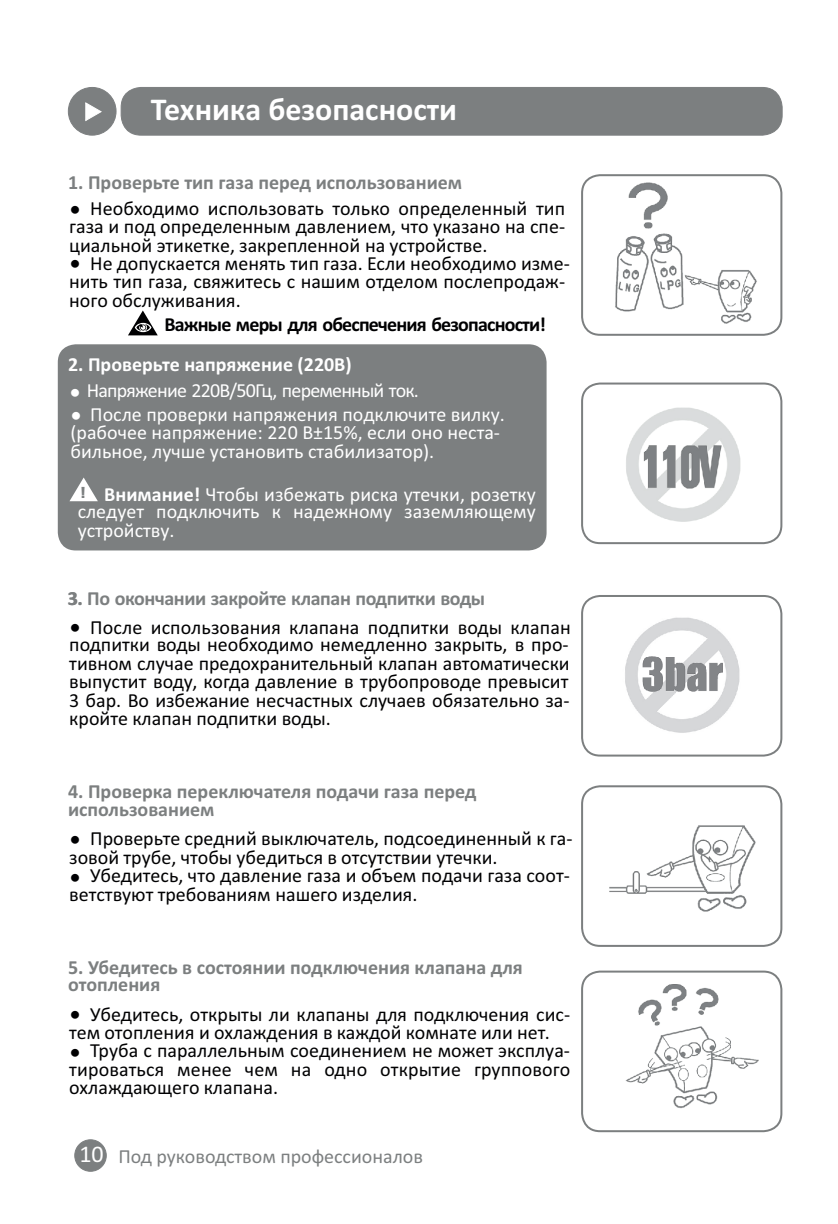
<style>
.page{position:relative;width:838px;height:1224px;background:#fff}
.page>*{position:absolute;margin:0;border:0;box-sizing:border-box;transform-origin:0 0}
.t1{font:700 32px "Calibri";color:#fff}
.t2{font:24px "Calibri";color:#fff}
.t3{font:20px/18.4px "Calibri";color:#000002}
.t4{font:20px/24px "Calibri";color:#fff}
.t5{font:700 20px/17.8px "Calibri";color:#7c7f80}
.t6{font:700 20px "Calibri";letter-spacing:-.02em;color:#7c7f80}
.t7{font:700 20px "Calibri";letter-spacing:-.04em;color:#000002}
.t8{font:20px "Calibri";color:#7c7f80}
.t9{font:700 20px "Calibri";color:#fff}
.s1{font-family:"Impact";font-size:14px;color:#7c7f80}
.s2{font-weight:700}
</style>
<div class="page">
<div style="left:75px;top:1140px;width:31px;height:31px;background:#7c7f80;border-radius:50%"></div>
<div style="left:74px;top:1139px;width:33px;height:33px;border:1px solid #7c7f80;border-radius:50%"></div>
<div style="left:581px;top:174px;width:201px;height:162px;border:2px solid #7c7f80;border-radius:18px"></div>
<div style="left:581px;top:383px;width:201px;height:161px;border:2px solid #7c7f80;border-radius:18px"></div>
<div style="left:581px;top:595px;width:201px;height:162px;border:2px solid #7c7f80;border-radius:18px"></div>
<div style="left:581px;top:785px;width:201px;height:162px;border:2px solid #7c7f80;border-radius:18px"></div>
<div style="left:581px;top:971px;width:201px;height:161px;border:2px solid #7c7f80;border-radius:18px"></div>
<img style="left:625px;top:985px;width:134px;height:124px">
<img style="left:609px;top:825px;width:147px;height:87px">
<img style="left:626px;top:407px;width:115px;height:115px">
<img style="left:615px;top:182px;width:142px;height:142px">
<div style="left:121px;top:87px;width:661px;height:48px;background:#7c7f80;border-radius:20px"></div>
<div style="left:121px;top:87px;width:661px;height:48px;border:1px solid #7c7f80;border-radius:20px"></div>
<div style="left:68px;top:87px;width:48px;height:48px;background:#7c7f80;border-radius:50%"></div>
<div style="left:68px;top:87px;width:48px;height:48px;border:1px solid #7c7f80;border-radius:50%"></div>
<svg style="left:85px;top:102px;width:17px;height:19px"></svg>
<img style="left:625px;top:617px;width:115px;height:116px">
<div style="left:58px;top:344px;width:489px;height:206px;background:#7c7f80;border-radius:18px"></div>
<svg style="left:69px;top:478px;width:29px;height:23px"></svg>
<svg style="left:128px;top:311px;width:30px;height:24px"></svg>
<h1 class="t1" style="left:151px;top:96px;width:308px">Техника безопасности</h1>
<p class="t5" style="left:68px;top:175px;width:395px">1. Проверьте тип газа перед использованием</p>
<p class="t3" style="left:69px;top:201px;width:498px;text-align:justify;text-indent:21px">Необходимо использовать только определенный тип газа и под определенным давлением, что указано на спе&shy;циальной этикетке, закрепленной на устройстве.</p>
<p class="t3" style="left:69px;top:256px;width:502px;text-indent:21px">Не допускается менять тип газа. Если необходимо изме&shy;нить тип газа, свяжитесь с нашим отделом послепродаж&shy;ного обслуживания.</p>
<p class="t7" style="left:164px;top:316px;width:383px">Важные меры для обеспечения безопасности!</p>
<p class="t9" style="left:68px;top:356px;width:285px">2. Проверьте напряжение (220В)</p>
<p class="t4" style="left:87px;top:380px;width:420px">Напряжение 220В/50Гц, переменный ток.<br>После проверки напряжения подключите вилку.</p>
<p class="t4" style="left:70px;top:424px;width:431px;line-height:19px">(рабочее напряжение: 220 В±15%, если оно неста&shy;бильное, лучше установить стабилизатор).</p>
<p class="t4" style="left:78px;top:488px;width:460px;line-height:16.6px"><span class="s1">!</span> <span class="s2">Внимание!</span> Чтобы избежать риска утечки, розетку следует подключить к надежному заземляющему</p>
<p class="t4" style="left:78px;top:520px;width:99px">устройству.</p>
<p class="t6" style="left:68px;top:590px;width:419px">3. По окончании закройте клапан подпитки воды</p>
<p class="t3" style="left:69px;top:620px;width:503px;text-indent:21px">После использования клапана подпитки воды клапан подпитки воды необходимо немедленно закрыть, в про&shy;тивном случае предохранительный клапан автоматически выпустит воду, когда давление в трубопроводе превысит 3 бар. Во избежание несчастных случаев обязательно за&shy;кройте клапан подпитки воды.</p>
<p class="t5" style="left:68px;top:784px;width:410px">4. Проверка переключателя подачи газа перед использованием</p>
<p class="t3" style="left:69px;top:831px;width:505px;text-indent:21px">Проверьте средний выключатель, подсоединенный к га&shy;зовой трубе, чтобы убедиться в отсутствии утечки.</p>
<p class="t3" style="left:69px;top:868px;width:502px;text-indent:21px">Убедитесь, что давление газа и объем подачи газа соот&shy;ветствуют требованиям нашего изделия.</p>
<p class="t5" style="left:68px;top:960px;width:456px">5. Убедитесь в состоянии подключения клапана для отопления</p>
<p class="t3" style="left:69px;top:1006px;width:502px;text-indent:21px">Убедитесь, открыты ли клапаны для подключения сис&shy;тем отопления и охлаждения в каждой комнате или нет.</p>
<p class="t3" style="left:69px;top:1043px;width:503px;text-align:justify;text-indent:21px">Труба с параллельным соединением не может эксплуа&shy;тироваться менее чем на одно открытие группового охлаждающего клапана.</p>
<p class="t2" style="left:79px;top:1144px;width:26px">10</p>
<p class="t8" style="left:118px;top:1148px;width:306px">Под руководством профессионалов</p>
</div>
